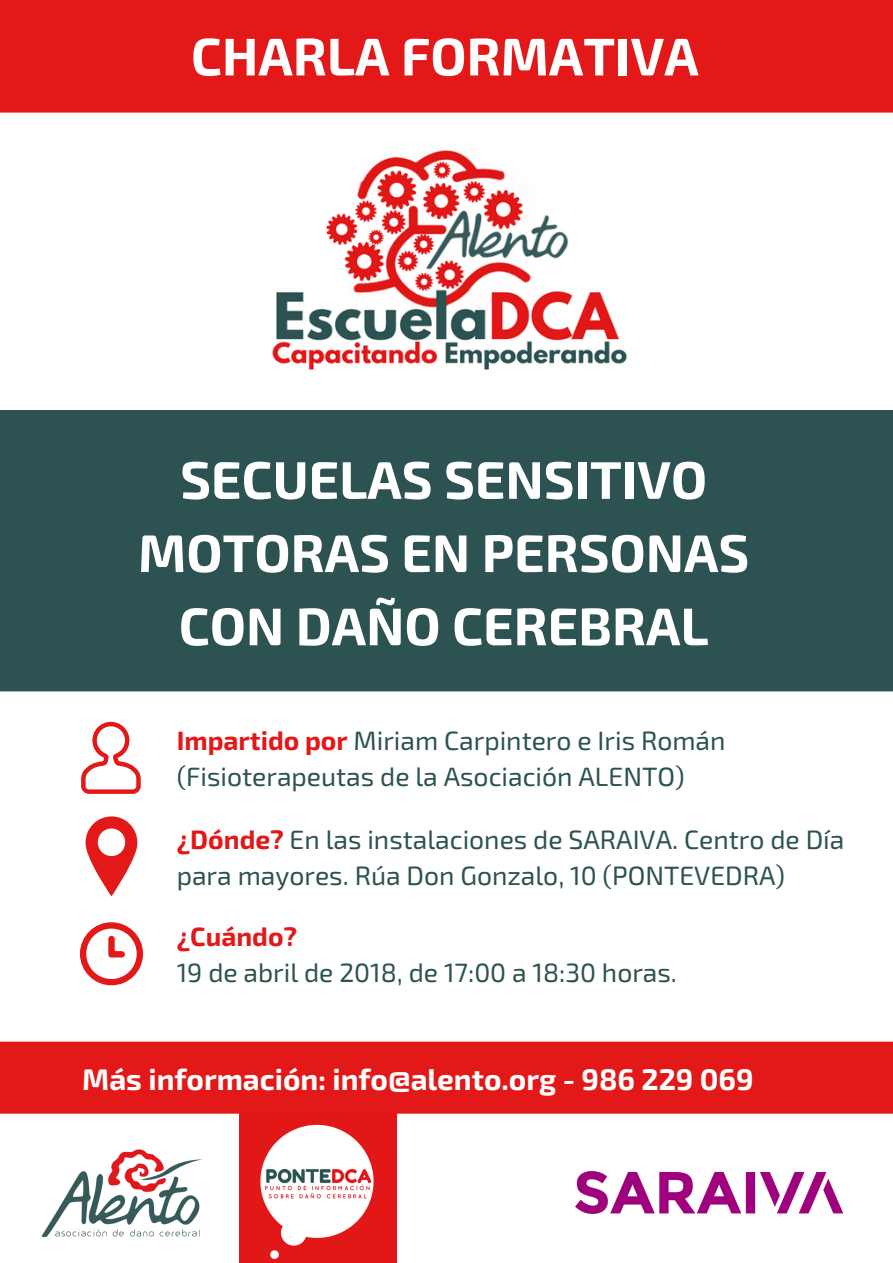
<style>
.page{position:relative;width:893px;height:1263px;background:#fff}
.page>*{position:absolute;margin:0;border:0;box-sizing:border-box;transform-origin:0 0}
.t1{font:700 52.95px/73.2px "Exo 2";color:#fff;text-align:center}
.t2{font:700 29.85px "Exo 2";color:#fff}
.t3{font:26.55px/36px "Exo 2";color:#2c5352}
.t4{font:700 26.55px "Exo 2";color:#e31818}
.s1{font-weight:700;color:#e31818}
</style>
<div class="page">
<img style="left:272px;top:150px;width:355px;height:220px">
<svg style="left:81px;top:722px;width:60px;height:72px"></svg>
<svg style="left:80px;top:922px;width:63px;height:63px"></svg>
<svg style="left:86px;top:816px;width:51px;height:80px"></svg>
<div style="left:0;top:410px;width:893px;height:281px;background:#2c5352"></div>
<img style="left:240px;top:1114px;width:156px;height:149px">
<img style="left:41px;top:1149px;width:161px;height:89px">
<img style="left:575px;top:1171px;width:269px;height:43px">
<div style="left:0;top:0;width:893px;height:113px;background:#e31818"></div>
<div style="left:0;top:1041px;width:893px;height:73px;background:#e31818"></div>
<h1 class="t1" style="left:191px;top:17px;width:509px">CHARLA FORMATIVA</h1>
<h1 class="t1" style="left:138px;top:440px;width:613px">SECUELAS SENSITIVO<br>MOTORAS EN PERSONAS<br>CON DAÑO CEREBRAL</h1>
<p class="t3" style="left:177px;top:721px;width:550px"><span class="s1">Impartido por</span> Miriam Carpintero e Iris Román (Fisioterapeutas de la Asociación ALENTO)</p>
<p class="t3" style="left:177px;top:820px;width:669px"><span class="s1">¿Dónde?</span> En las instalaciones de SARAIVA. Centro de Día para mayores. Rúa Don Gonzalo, 10 (PONTEVEDRA)</p>
<p class="t4" style="left:177px;top:919px;width:122px">¿Cuándo?</p>
<p class="t3" style="left:177px;top:953px;width:502px">19 de abril de 2018, de 17:00 a 18:30 horas.</p>
<p class="t2" style="left:82px;top:1060px;width:673px">Más información: info@alento.org - 986 229 069</p>
</div>
